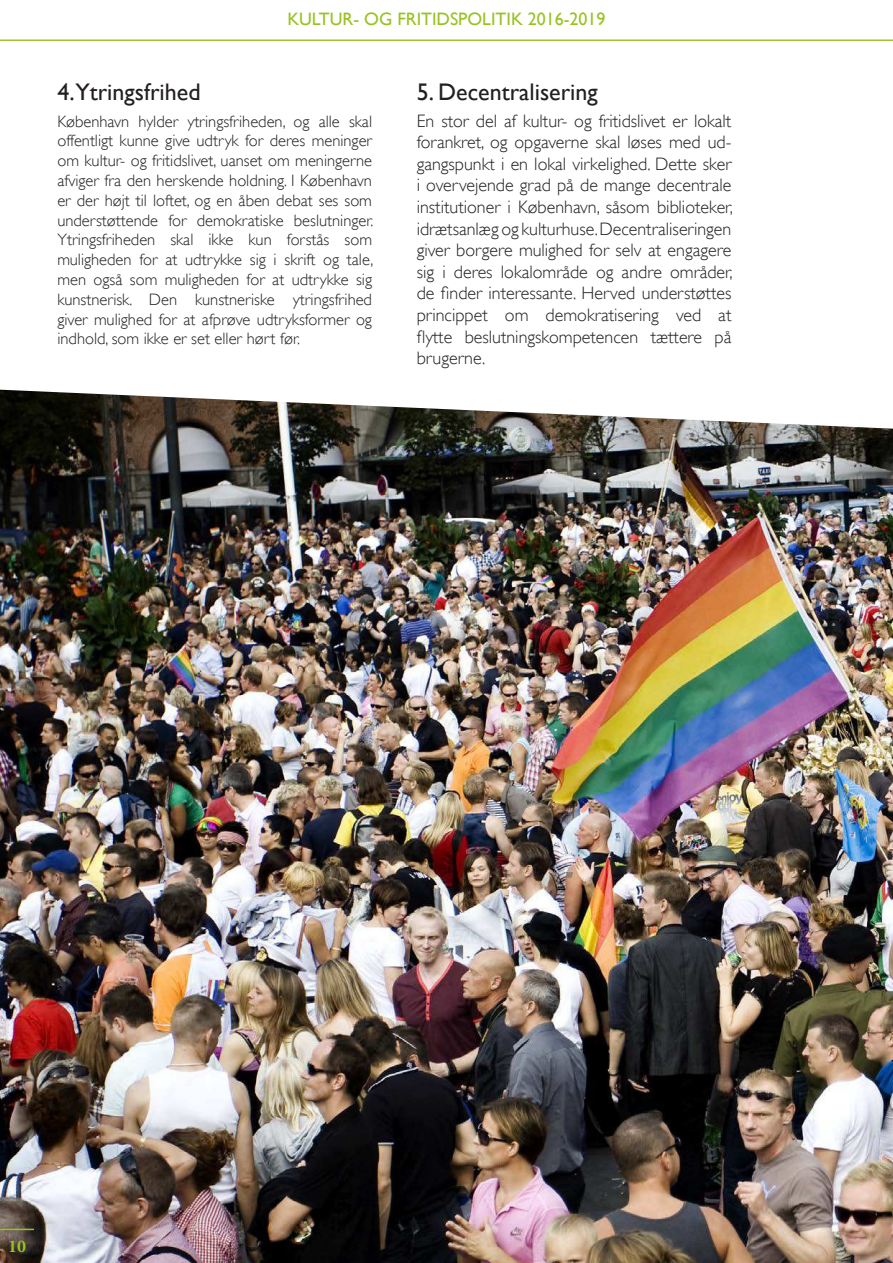
<style>
.page{position:relative;width:893px;height:1263px;background:#fff}
.page>*{position:absolute;margin:0;border:0;box-sizing:border-box;transform-origin:0 0}
.t1{font:24px "Gill Sans";color:#231f20}
.t2{font:300 18px/21.6px "Gill Sans";color:#231f20;text-align:justify}
.t3{font:18px "Gill Sans";color:#99c221}
.t4{font:700 18px "Minion Pro";color:#99c221}
.t5{font:300 16.5px/19.8px "Gill Sans";color:#231f20;text-align:justify}
</style>
<div class="page">
<img style="left:0;top:429px;width:893px;height:834px">
<svg style="left:0;top:389px;width:893px;height:40px"></svg>
<svg style="left:0;top:39px;width:893px;height:2px;background:#b5d360"></svg>
<hr style="left:0;top:1229px;width:34px;height:1px;background:#99c221">
<p class="t3" style="left:287px;top:12px;width:320px">KULTUR- OG FRITIDSPOLITIK 2016-2019</p>
<h1 class="t1" style="left:57px;top:81px;width:145px">4.Ytringsfrihed</h1>
<p class="t5" style="left:57px;top:112px;width:317px">København hylder ytringsfriheden, og alle skal offentligt kunne give udtryk for deres meninger om kultur- og fritidslivet, uanset om meningerne afviger fra den herskende holdning. I København er der højt til loftet, og en åben debat ses som understøttende for demokratiske beslutninger.<br>Ytringsfriheden skal ikke kun forstås som muligheden for at udtrykke sig i skrift og tale, men også som muligheden for at udtrykke sig kunstnerisk. Den kunstneriske ytringsfrihed giver mulighed for at afprøve udtryksformer og indhold, som ikke er set eller hørt før.</p>
<h1 class="t1" style="left:417px;top:81px;width:183px">5. Decentralisering</h1>
<p class="t2" style="left:417px;top:111px;width:318px">En stor del af kultur- og fritidslivet er lokalt forankret, og opgaverne skal løses med ud&shy;gangspunkt i en lokal virkelighed. Dette sker i overvejende grad på de mange decentrale institutioner i København, såsom biblioteker, idrætsanlæg og kulturhuse. Decentraliseringen giver borgere mulighed for selv at engagere sig i deres lokalområde og andre områder, de finder interessante. Herved understøttes princippet om demokratisering ved at flytte beslutningskompetencen tættere på brugerne.</p>
<p class="t4" style="left:8px;top:1235px;width:19px">10</p>
</div>
